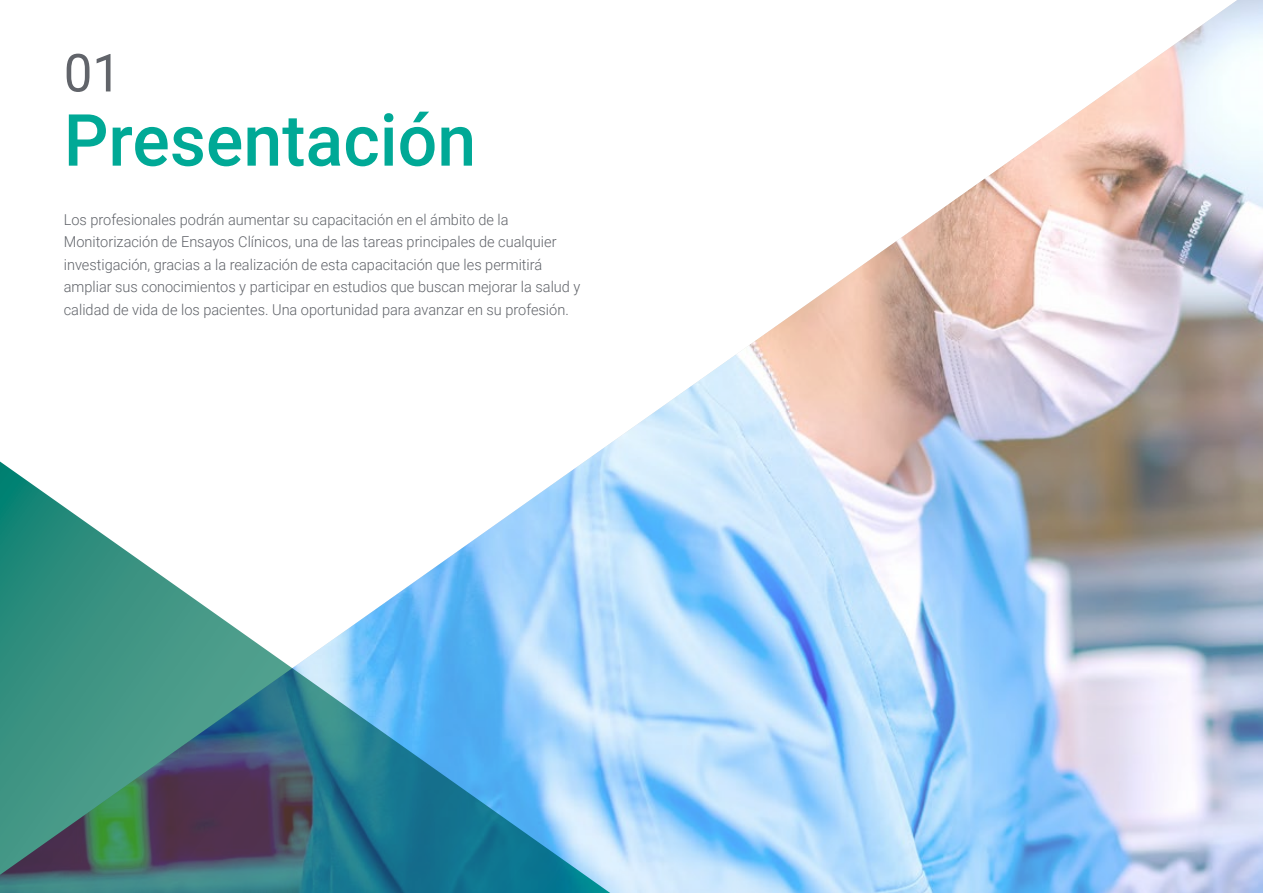
<style>
.page{position:relative;width:1263px;height:893px;background:#fff}
.page>*{position:absolute;margin:0;border:0;box-sizing:border-box;transform-origin:0 0}
.t1{font:500 72px "Roboto";color:#00a996}
.t2{font:52.5px "Roboto";color:#61646a}
.t3{font:300 15px/22.5px "Roboto";color:#61646a}
</style>
<div class="page">
<img style="left:607px;top:0;width:656px;height:893px">
<svg style="left:0;top:446px;width:640px;height:447px"></svg>
<h2 class="t2" style="left:64px;top:36px;width:59px">01</h2>
<h1 class="t1" style="left:64px;top:90px;width:414px">Presentación</h1>
<p class="t3" style="left:64px;top:208px;width:518px">Los profesionales podrán aumentar su capacitación en el ámbito de la Monitorización de Ensayos Clínicos, una de las tareas principales de cualquier investigación, gracias a la realización de esta capacitación que les permitirá ampliar sus conocimientos y participar en estudios que buscan mejorar la salud y calidad de vida de los pacientes. Una oportunidad para avanzar en su profesión.</p>
</div>
